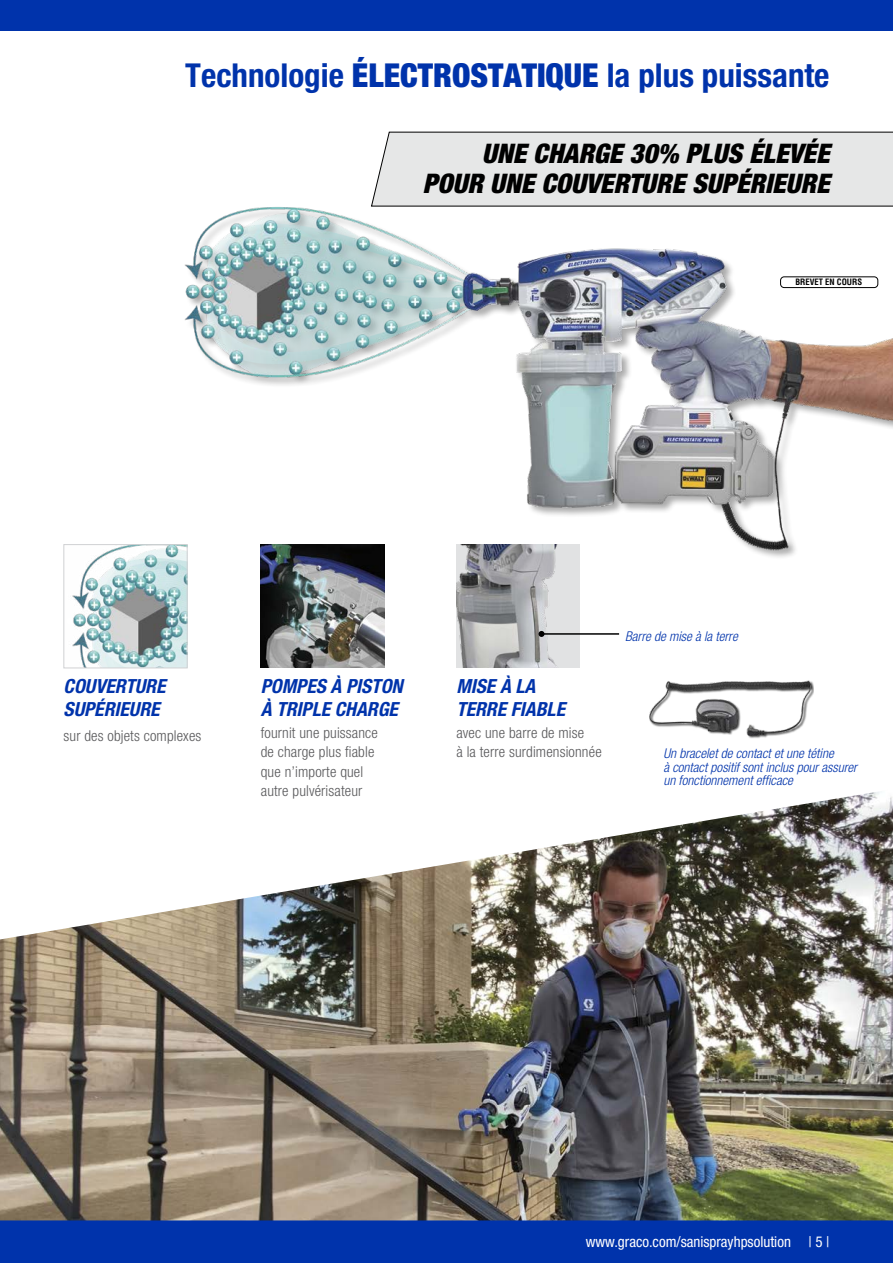
<style>
.page{position:relative;width:893px;height:1263px;background:#fff}
.page>*{position:absolute;margin:0;border:0;box-sizing:border-box;transform-origin:0 0}
.t1{font:700 condensed 33px "Helvetica Neue LT Std";color:#0033ab}
.t2{font:italic 900 condensed 27px/30px "Helvetica Neue LT Std";color:#000;text-align:right}
.t3{font:italic 700 condensed 19.5px/23.4px "Helvetica Neue LT Std";color:#0033ab}
.t4{font:300 condensed 15px/19.5px "Helvetica Neue LT Std";letter-spacing:.01em;color:#59595b}
.t5{font:condensed 15px "Helvetica Neue LT Std";color:#fff}
.t6{font:italic 300 condensed 13.5px/13.5px "Helvetica Neue LT Std";color:#0033ab}
.t7{font:700 condensed 8.55px "Helvetica LT Std";color:#000}
.s1{font-weight:900}
</style>
<div class="page">
<img style="left:0;top:792px;width:893px;height:390px">
<svg style="left:0;top:1182px;width:893px;height:81px;background:#395287"></svg>
<div style="left:0;top:0;width:893px;height:30px;background:#0033ab"></div>
<img style="left:184px;top:207px;width:709px;height:391px">
<img style="left:456px;top:544px;width:124px;height:124px">
<img style="left:261px;top:544px;width:123px;height:124px">
<img style="left:72px;top:546px;width:113px;height:120px">
<div style="left:64px;top:544px;width:123px;height:124px;border:1px solid #d0d1d3"></div>
<img style="left:649px;top:680px;width:165px;height:59px">
<hr style="left:541px;top:633px;width:78px;height:2px;background:#000">
<svg style="left:538px;top:631px;width:6px;height:6px"></svg>
<div style="left:371px;top:132px;width:522px;height:75px;background:#e6e7e7"></div>
<div style="left:780px;top:277px;width:98px;height:11px;border:1px solid #000;border-radius:4px"></div>
<h1 class="t1" style="left:185px;top:56px;width:646px">Technologie <span class="s1">ÉLECTROSTATIQUE</span> la plus puissante</h1>
<h2 class="t2" style="left:423px;top:138px;width:408px">UNE CHARGE 30% PLUS ÉLEVÉE<br>POUR UNE COUVERTURE SUPÉRIEURE</h2>
<p class="t7" style="left:795px;top:277px;width:68px">BREVET EN COURS</p>
<h3 class="t3" style="left:64px;top:674px;width:103px">COUVERTURE<br>SUPÉRIEURE</h3>
<h3 class="t3" style="left:261px;top:674px;width:143px">POMPES À PISTON<br>À TRIPLE CHARGE</h3>
<h3 class="t3" style="left:456px;top:674px;width:110px">MISE À LA<br>TERRE FIABLE</h3>
<p class="t4" style="left:64px;top:725px;width:139px">sur des objets complexes</p>
<p class="t4" style="left:261px;top:722px;width:119px">fournit une puissance de charge plus fiable que n’importe quel autre pulvérisateur</p>
<p class="t4" style="left:456px;top:722px;width:147px">avec une barre de mise<br>à la terre surdimensionnée</p>
<p class="t6" style="left:625px;top:629px;width:114px">Barre de mise à la terre</p>
<p class="t6" style="left:663px;top:747px;width:195px">Un bracelet de contact et une tétine<br>à contact positif sont inclus pour assurer un fonctionnement efficace</p>
<p class="t5" style="left:586px;top:1233px;width:245px">www.graco.com/sanisprayhpsolution | 5 |</p>
</div>
